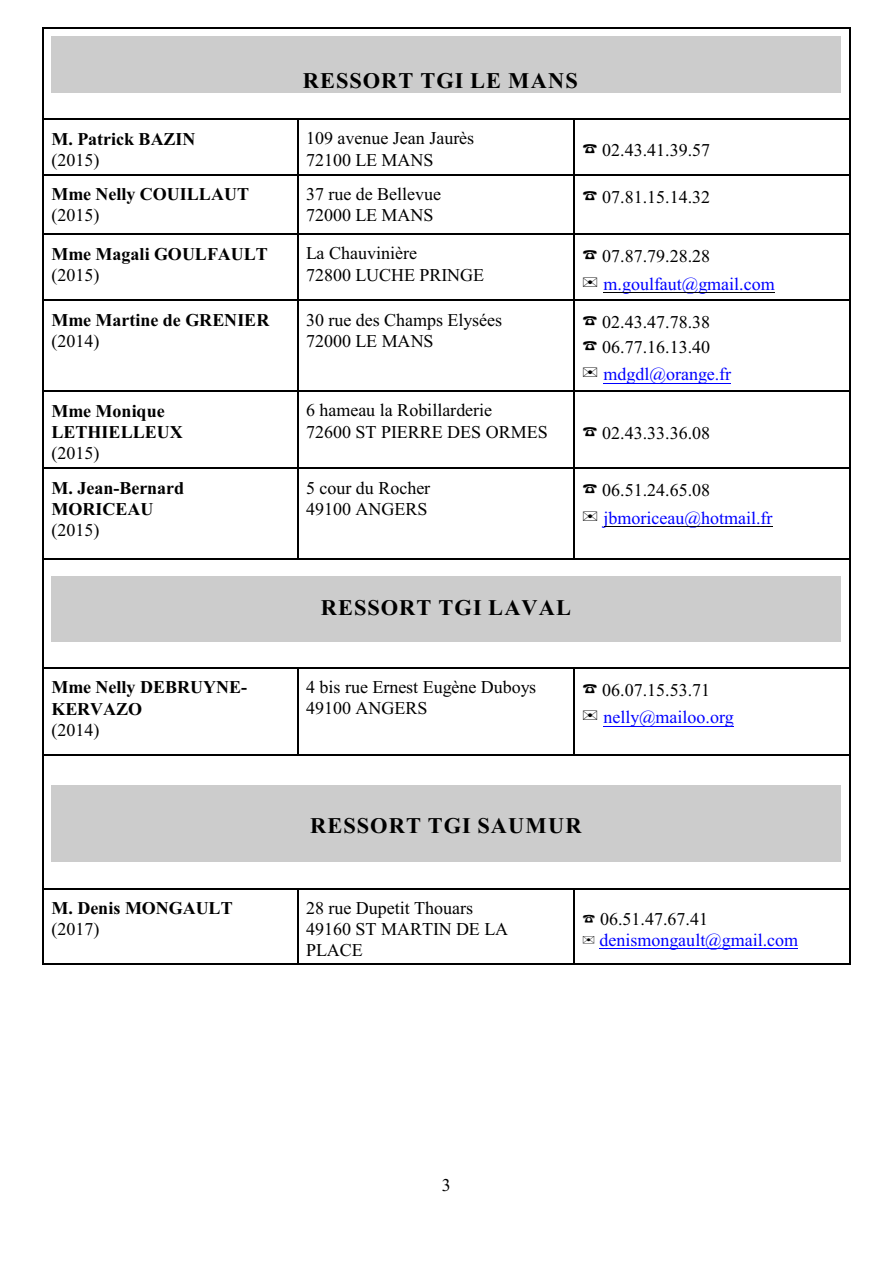
<style>
.page{position:relative;width:894px;height:1263px;background:#fff}
.page>*{position:absolute;margin:0;border:0;box-sizing:border-box;transform-origin:0 0}
.t1{font:700 22.35px "Times New Roman";letter-spacing:.05em;color:#000}
.t2{font:18px/21.3px "Times New Roman";color:#000}
.t3{font:700 18px/21.3px "Times New Roman";color:#000}
.t4{font:18px "Times New Roman";color:#00f}
</style>
<div class="page">
<hr style="left:42px;top:27px;width:2px;height:91px;background:#000">
<hr style="left:849px;top:27px;width:1px;height:91px;background:#000">
<hr style="left:42px;top:27px;width:808px;height:1px;background:#000">
<hr style="left:42px;top:118px;width:2px;height:56px;background:#000">
<hr style="left:42px;top:118px;width:255px;height:2px;background:#000">
<hr style="left:297px;top:118px;width:1px;height:56px;background:#000">
<hr style="left:297px;top:118px;width:277px;height:2px;background:#000">
<hr style="left:574px;top:118px;width:1px;height:56px;background:#000">
<hr style="left:849px;top:118px;width:1px;height:56px;background:#000">
<hr style="left:574px;top:118px;width:276px;height:2px;background:#000">
<hr style="left:42px;top:174px;width:2px;height:59px;background:#000">
<hr style="left:42px;top:174px;width:255px;height:1px;background:#000">
<hr style="left:297px;top:174px;width:1px;height:59px;background:#000">
<hr style="left:297px;top:174px;width:277px;height:1px;background:#000">
<hr style="left:574px;top:174px;width:1px;height:59px;background:#000">
<hr style="left:849px;top:174px;width:1px;height:59px;background:#000">
<hr style="left:574px;top:174px;width:276px;height:1px;background:#000">
<hr style="left:42px;top:233px;width:2px;height:66px;background:#000">
<hr style="left:42px;top:233px;width:255px;height:2px;background:#000">
<hr style="left:297px;top:233px;width:1px;height:66px;background:#000">
<hr style="left:297px;top:233px;width:277px;height:2px;background:#000">
<hr style="left:574px;top:233px;width:1px;height:66px;background:#000">
<hr style="left:849px;top:233px;width:1px;height:66px;background:#000">
<hr style="left:574px;top:233px;width:276px;height:2px;background:#000">
<hr style="left:42px;top:300px;width:2px;height:90px;background:#000">
<hr style="left:42px;top:300px;width:255px;height:1px;background:#000">
<hr style="left:297px;top:300px;width:1px;height:90px;background:#000">
<hr style="left:297px;top:300px;width:277px;height:1px;background:#000">
<hr style="left:574px;top:300px;width:1px;height:90px;background:#000">
<hr style="left:849px;top:300px;width:1px;height:90px;background:#000">
<hr style="left:574px;top:300px;width:276px;height:1px;background:#000">
<hr style="left:42px;top:390px;width:2px;height:77px;background:#000">
<hr style="left:42px;top:390px;width:255px;height:2px;background:#000">
<hr style="left:297px;top:390px;width:1px;height:77px;background:#000">
<hr style="left:297px;top:390px;width:277px;height:2px;background:#000">
<hr style="left:574px;top:390px;width:1px;height:77px;background:#000">
<hr style="left:849px;top:390px;width:1px;height:77px;background:#000">
<hr style="left:574px;top:390px;width:276px;height:2px;background:#000">
<hr style="left:42px;top:467px;width:2px;height:91px;background:#000">
<hr style="left:42px;top:467px;width:255px;height:2px;background:#000">
<hr style="left:297px;top:467px;width:1px;height:91px;background:#000">
<hr style="left:297px;top:467px;width:277px;height:2px;background:#000">
<hr style="left:574px;top:467px;width:1px;height:91px;background:#000">
<hr style="left:849px;top:467px;width:1px;height:91px;background:#000">
<hr style="left:574px;top:467px;width:276px;height:2px;background:#000">
<hr style="left:42px;top:558px;width:2px;height:109px;background:#000">
<hr style="left:42px;top:558px;width:255px;height:2px;background:#000">
<hr style="left:297px;top:558px;width:277px;height:2px;background:#000">
<hr style="left:849px;top:558px;width:1px;height:109px;background:#000">
<hr style="left:574px;top:558px;width:276px;height:2px;background:#000">
<hr style="left:42px;top:667px;width:2px;height:87px;background:#000">
<hr style="left:42px;top:667px;width:255px;height:1px;background:#000">
<hr style="left:297px;top:667px;width:1px;height:87px;background:#000">
<hr style="left:297px;top:667px;width:277px;height:1px;background:#000">
<hr style="left:574px;top:667px;width:1px;height:87px;background:#000">
<hr style="left:849px;top:667px;width:1px;height:87px;background:#000">
<hr style="left:574px;top:667px;width:276px;height:1px;background:#000">
<hr style="left:42px;top:755px;width:2px;height:133px;background:#000">
<hr style="left:42px;top:755px;width:255px;height:1px;background:#000">
<hr style="left:297px;top:755px;width:277px;height:1px;background:#000">
<hr style="left:849px;top:755px;width:1px;height:133px;background:#000">
<hr style="left:574px;top:755px;width:276px;height:1px;background:#000">
<hr style="left:42px;top:888px;width:2px;height:77px;background:#000">
<hr style="left:42px;top:888px;width:255px;height:1px;background:#000">
<hr style="left:42px;top:964px;width:255px;height:1px;background:#000">
<hr style="left:297px;top:888px;width:1px;height:77px;background:#000">
<hr style="left:297px;top:888px;width:277px;height:1px;background:#000">
<hr style="left:297px;top:964px;width:277px;height:1px;background:#000">
<hr style="left:574px;top:888px;width:1px;height:77px;background:#000">
<hr style="left:849px;top:888px;width:1px;height:77px;background:#000">
<hr style="left:574px;top:888px;width:276px;height:1px;background:#000">
<hr style="left:574px;top:964px;width:276px;height:1px;background:#000">
<div style="left:51px;top:36px;width:790px;height:28px;background:#ccc"></div>
<div style="left:51px;top:64px;width:790px;height:29px;background:#ccc"></div>
<div style="left:51px;top:576px;width:790px;height:16px;background:#ccc"></div>
<div style="left:51px;top:592px;width:790px;height:28px;background:#ccc"></div>
<div style="left:51px;top:620px;width:790px;height:21px;background:#ccc"></div>
<div style="left:51px;top:785px;width:790px;height:24px;background:#ccc"></div>
<div style="left:51px;top:809px;width:790px;height:29px;background:#ccc"></div>
<div style="left:51px;top:838px;width:790px;height:24px;background:#ccc"></div>
<hr style="left:604px;top:292px;width:171px;height:1px;background:#000">
<hr style="left:604px;top:383px;width:127px;height:1px;background:#00f">
<hr style="left:604px;top:526px;width:169px;height:1px;background:#000">
<hr style="left:604px;top:726px;width:130px;height:1px;background:#00f">
<hr style="left:600px;top:948px;width:198px;height:1px;background:#00f">
<p class="t1" style="left:303px;top:72px;width:277px">RESSORT TGI LE MANS</p>
<p class="t3" style="left:51px;top:130px;width:146px">M. Patrick BAZIN</p>
<p class="t2" style="left:51px;top:151px;width:49px">(2015)</p>
<p class="t2" style="left:306px;top:129px;width:170px">109 avenue Jean Jaurès<br>72100 LE MANS</p>
<p class="t2" style="left:602px;top:141px;width:109px">02.43.41.39.57</p>
<p class="t3" style="left:51px;top:186px;width:199px">Mme Nelly COUILLAUT</p>
<p class="t2" style="left:51px;top:206px;width:49px">(2015)</p>
<p class="t2" style="left:306px;top:185px;width:137px">37 rue de Bellevue<br>72000 LE MANS</p>
<p class="t2" style="left:602px;top:188px;width:109px">07.81.15.14.32</p>
<p class="t3" style="left:51px;top:245px;width:218px">Mme Magali GOULFAULT</p>
<p class="t2" style="left:51px;top:266px;width:49px">(2015)</p>
<p class="t2" style="left:306px;top:244px;width:180px">La Chauvinière<br>72800 LUCHE PRINGE</p>
<p class="t2" style="left:602px;top:247px;width:109px">07.87.79.28.28</p>
<p class="t4" style="left:604px;top:277px;width:173px">m.goulfaut@gmail.com</p>
<p class="t3" style="left:51px;top:311px;width:219px">Mme Martine de GRENIER</p>
<p class="t2" style="left:51px;top:332px;width:49px">(2014)</p>
<p class="t2" style="left:306px;top:311px;width:198px">30 rue des Champs Elysées<br>72000 LE MANS</p>
<p class="t2" style="left:602px;top:312px;width:109px;line-height:24.6px">02.43.47.78.38<br>06.77.16.13.40</p>
<p class="t4" style="left:604px;top:368px;width:129px">mdgdl@orange.fr</p>
<p class="t3" style="left:51px;top:402px;width:133px">Mme Monique<br>LETHIELLEUX</p>
<p class="t2" style="left:51px;top:444px;width:49px">(2015)</p>
<p class="t2" style="left:306px;top:402px;width:243px">6 hameau la Robillarderie<br>72600 ST PIERRE DES ORMES</p>
<p class="t2" style="left:602px;top:424px;width:109px">02.43.33.36.08</p>
<p class="t3" style="left:51px;top:479px;width:134px">M. Jean-Bernard<br>MORICEAU</p>
<p class="t2" style="left:51px;top:521px;width:49px">(2015)</p>
<p class="t2" style="left:306px;top:479px;width:126px">5 cour du Rocher<br>49100 ANGERS</p>
<p class="t2" style="left:602px;top:481px;width:109px">06.51.24.65.08</p>
<p class="t4" style="left:604px;top:511px;width:170px">jbmoriceau@hotmail.fr</p>
<p class="t1" style="left:321px;top:600px;width:252px">RESSORT TGI LAVAL</p>
<p class="t3" style="left:51px;top:679px;width:197px">Mme Nelly DEBRUYNE-<br>KERVAZO</p>
<p class="t2" style="left:51px;top:721px;width:49px">(2014)</p>
<p class="t2" style="left:306px;top:678px;width:232px">4 bis rue Ernest Eugène Duboys<br>49100 ANGERS</p>
<p class="t2" style="left:602px;top:681px;width:109px">06.07.15.53.71</p>
<p class="t4" style="left:604px;top:711px;width:132px">nelly@mailoo.org</p>
<p class="t1" style="left:310px;top:817px;width:273px">RESSORT TGI SAUMUR</p>
<p class="t3" style="left:51px;top:899px;width:183px">M. Denis MONGAULT</p>
<p class="t2" style="left:51px;top:920px;width:49px">(2017)</p>
<p class="t2" style="left:306px;top:899px;width:204px">28 rue Dupetit Thouars<br>49160 ST MARTIN DE LA<br>PLACE</p>
<p class="t2" style="left:600px;top:910px;width:109px">06.51.47.67.41</p>
<p class="t4" style="left:599px;top:933px;width:200px">denismongault@gmail.com</p>
<p class="t2" style="left:442px;top:1176px;width:10px">3</p>
</div>
